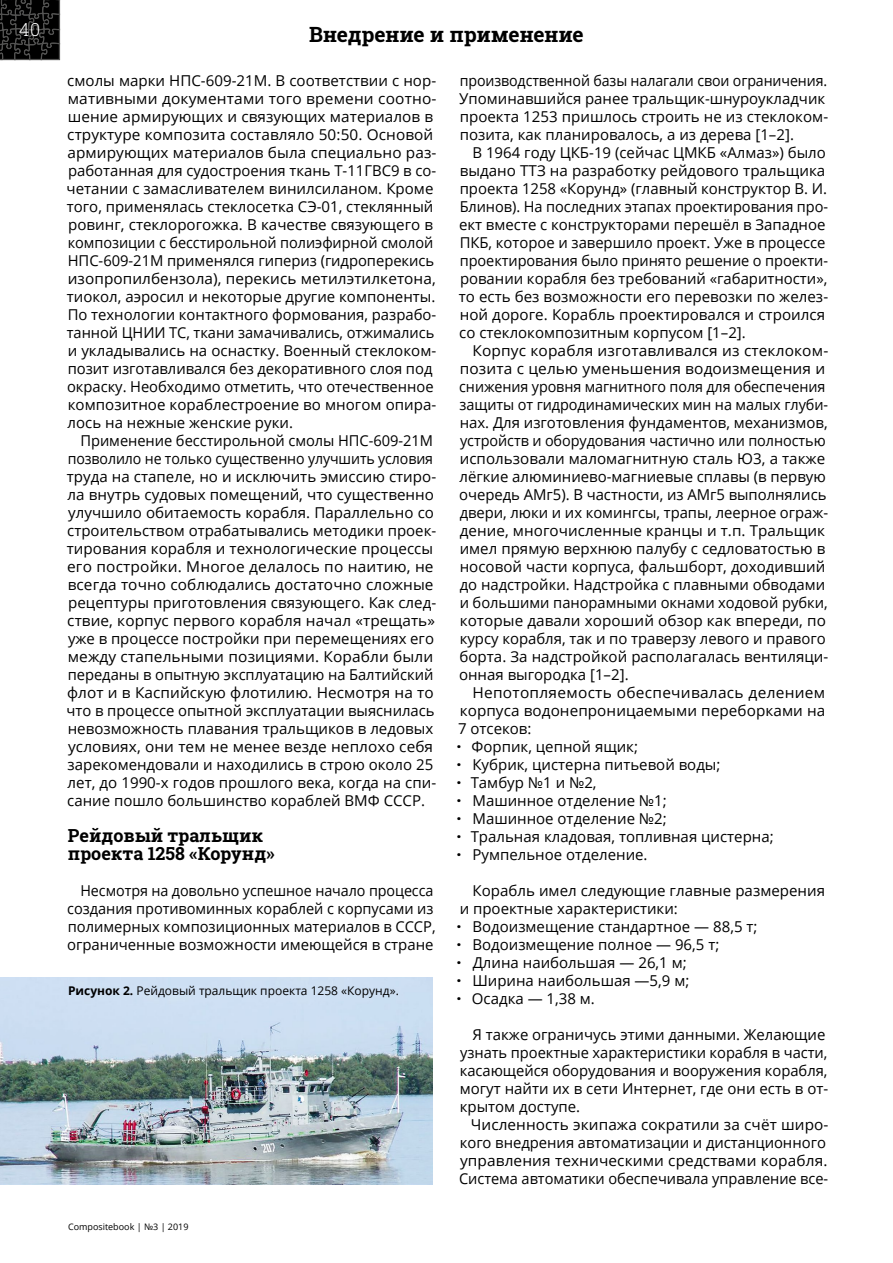
<style>
.page{position:relative;width:893px;height:1263px;background:#fff}
.page>*{position:absolute;margin:0;border:0;box-sizing:border-box;transform-origin:0 0}
.t1{font:700 21px "Roboto Slab";letter-spacing:-.015em;color:#000}
.t2{font:700 18px/18px "Roboto Slab";color:#000}
.t3{font:300 18px "Roboto Slab";color:#fff}
.t4{font:15px/18px "Open Sans";color:#000}
.t5{font:15px/18px "Open Sans";color:#000;scale:.95 1}
.t6{font:15px/18px "Open Sans";color:#000;scale:.96 1}
.t7{font:12px "Open Sans";color:#000}
.t8{font:9px "Open Sans";color:#000}
.s1{font-weight:700}
.s2{font-family:"Intro"}
</style>
<div class="page">
<img style="left:0;top:977px;width:433px;height:207px">
<svg style="left:0;top:0;width:61px;height:61px"></svg>
<p class="t3" style="left:19px;top:17px;width:23px">40</p>
<h1 class="t1" style="left:309px;top:20px;width:276px">Внедрение и применение</h1>
<p class="t4" style="left:67px;top:71px;width:371px">смолы марки НПС-609-21М. В соответствии с нор&shy;мативными документами того времени соотно&shy;шение армирующих и связующих материалов в структуре композита составляло 50:50. Основой армирующих материалов была специально раз&shy;работанная для судостроения ткань Т-11ГВС9 в со&shy;четании с замасливателем винилсиланом. Кроме того, применялась стеклосетка СЭ-01, стеклянный ровинг, стеклорогожка. В качестве связующего в композиции с бесстирольной полиэфирной смолой НПС-609-21М применялся гипериз (гидроперекись изопропилбензола), перекись метилэтилкетона, тиокол, аэросил и некоторые другие компоненты.<br>По технологии контактного формования, разрабо&shy;танной ЦНИИ ТС, ткани замачивались, отжимались и укладывались на оснастку. Военный стеклоком&shy;позит изготавливался без декоративного слоя под окраску. Необходимо отметить, что отечественное композитное кораблестроение во многом опира&shy;лось на нежные женские руки.</p>
<p class="t4" style="left:67px;top:431px;width:371px;text-indent:14px">Применение бесстирольной смолы НПС-609-21М позволило не только существенно улучшить условия труда на стапеле, но и исключить эмиссию стиро&shy;ла внутрь судовых помещений, что существенно улучшило обитаемость корабля. Параллельно со строительством отрабатывались методики проек&shy;тирования корабля и технологические процессы его постройки. Многое делалось по наитию, не всегда точно соблюдались достаточно сложные рецептуры приготовления связующего. Как след&shy;ствие, корпус первого корабля начал «трещать» уже в процессе постройки при перемещениях его между стапельными позициями. Корабли были переданы в опытную эксплуатацию на Балтийский флот и в Каспийскую флотилию. Несмотря на то что в процессе опытной эксплуатации выяснилась невозможность плавания тральщиков в ледовых условиях, они тем не менее везде неплохо себя зарекомендовали и находились в строю около 25 лет, до 1990-х годов прошлого века, когда на спи&shy;сание пошло большинство кораблей ВМФ СССР.</p>
<p class="t2" style="left:68px;top:826px;width:208px">Рейдовый тральщик проекта 1258 «Корунд»</p>
<p class="t6" style="left:67px;top:881px;width:385px;text-indent:13px">Несмотря на довольно успешное начало процесса создания противоминных кораблей с корпусами из полимерных композиционных материалов в СССР, ограниченные возможности имеющейся в стране</p>
<p class="t7" style="left:68px;top:983px;width:332px"><span class="s1">Рисунок 2.</span> Рейдовый тральщик проекта 1258 «Корунд».</p>
<p class="t8" style="left:68px;top:1220px;width:122px">Compositebook | №3 | 2019</p>
<p class="t5" style="left:459px;top:71px;width:390px">производственной базы налагали свои ограничения.<br>Упоминавшийся ранее тральщик-шнуроукладчик проекта 1253 пришлось строить не из стеклоком&shy;позита, как планировалось, а из дерева [1–2].</p>
<p class="t4" style="left:459px;top:143px;width:371px;text-indent:14px">В 1964 году ЦКБ-19 (сейчас ЦМКБ «Алмаз») было выдано ТТЗ на разработку рейдового тральщика проекта 1258 «Корунд» (главный конструктор В. И.<br>Блинов). На последних этапах проектирования про&shy;ект вместе с конструкторами перешёл в Западное ПКБ, которое и завершило проект. Уже в процессе проектирования было принято решение о проекти&shy;ровании корабля без требований «габаритности», то есть без возможности его перевозки по желез&shy;ной дороге. Корабль проектировался и строился со стеклокомпозитным корпусом [1–2].</p>
<p class="t4" style="left:459px;top:341px;width:371px;text-indent:13px">Корпус корабля изготавливался из стеклоком&shy;позита с целью уменьшения водоизмещения и снижения уровня магнитного поля для обеспечения защиты от гидродинамических мин на малых глуби&shy;нах. Для изготовления фундаментов, механизмов, устройств и оборудования частично или полностью использовали маломагнитную сталь Ю3, а также лёгкие алюминиево-магниевые сплавы (в первую очередь АМг5). В частности, из АМг5 выполнялись двери, люки и их комингсы, трапы, леерное ограж&shy;дение, многочисленные кранцы и т.п. Тральщик имел прямую верхнюю палубу с седловатостью в носовой части корпуса, фальшборт, доходивший до надстройки. Надстройка с плавными обводами и большими панорамными окнами ходовой рубки, которые давали хороший обзор как впереди, по курсу корабля, так и по траверзу левого и правого борта. За надстройкой располагалась вентиляци&shy;онная выгородка [1–2].</p>
<p class="t4" style="left:458px;top:683px;width:369px;text-align:justify;text-indent:14px">Непотопляемость обеспечивалась делением корпуса водонепроницаемыми переборками на 7 отсеков:</p>
<p class="t4" style="left:456px;top:737px;width:183px"><span class="s2">•</span> Форпик, цепной ящик;</p>
<p class="t4" style="left:456px;top:755px;width:266px"><span class="s2">•</span> Кубрик, цистерна питьевой воды;</p>
<p class="t4" style="left:456px;top:773px;width:142px"><span class="s2">•</span> Тамбур №1 и №2,</p>
<p class="t4" style="left:456px;top:791px;width:212px"><span class="s2">•</span> Машинное отделение №1;</p>
<p class="t4" style="left:456px;top:809px;width:212px"><span class="s2">•</span> Машинное отделение №2;</p>
<p class="t4" style="left:456px;top:827px;width:319px"><span class="s2">•</span> Тральная кладовая, топливная цистерна;</p>
<p class="t4" style="left:456px;top:845px;width:193px"><span class="s2">•</span> Румпельное отделение.</p>
<p class="t4" style="left:460px;top:881px;width:367px;text-indent:13px">Корабль имел следующие главные размерения и проектные характеристики:</p>
<p class="t4" style="left:456px;top:917px;width:303px"><span class="s2">•</span> Водоизмещение стандартное — 88,5 т;</p>
<p class="t4" style="left:456px;top:935px;width:265px"><span class="s2">•</span> Водоизмещение полное — 96,5 т;</p>
<p class="t4" style="left:456px;top:953px;width:232px"><span class="s2">•</span> Длина наибольшая — 26,1 м;</p>
<p class="t4" style="left:456px;top:971px;width:235px"><span class="s2">•</span> Ширина наибольшая —5,9 м;</p>
<p class="t4" style="left:456px;top:989px;width:140px"><span class="s2">•</span> Осадка — 1,38 м.</p>
<p class="t4" style="left:460px;top:1025px;width:370px;text-indent:13px">Я также ограничусь этими данными. Желающие узнать проектные характеристики корабля в части, касающейся оборудования и вооружения корабля, могут найти их в сети Интернет, где они есть в от&shy;крытом доступе.</p>
<p class="t4" style="left:459px;top:1115px;width:371px;text-indent:12px">Численность экипажа сократили за счёт широ&shy;кого внедрения автоматизации и дистанционного управления техническими средствами корабля.<br>Система автоматики обеспечивала управление все-</p>
</div>
